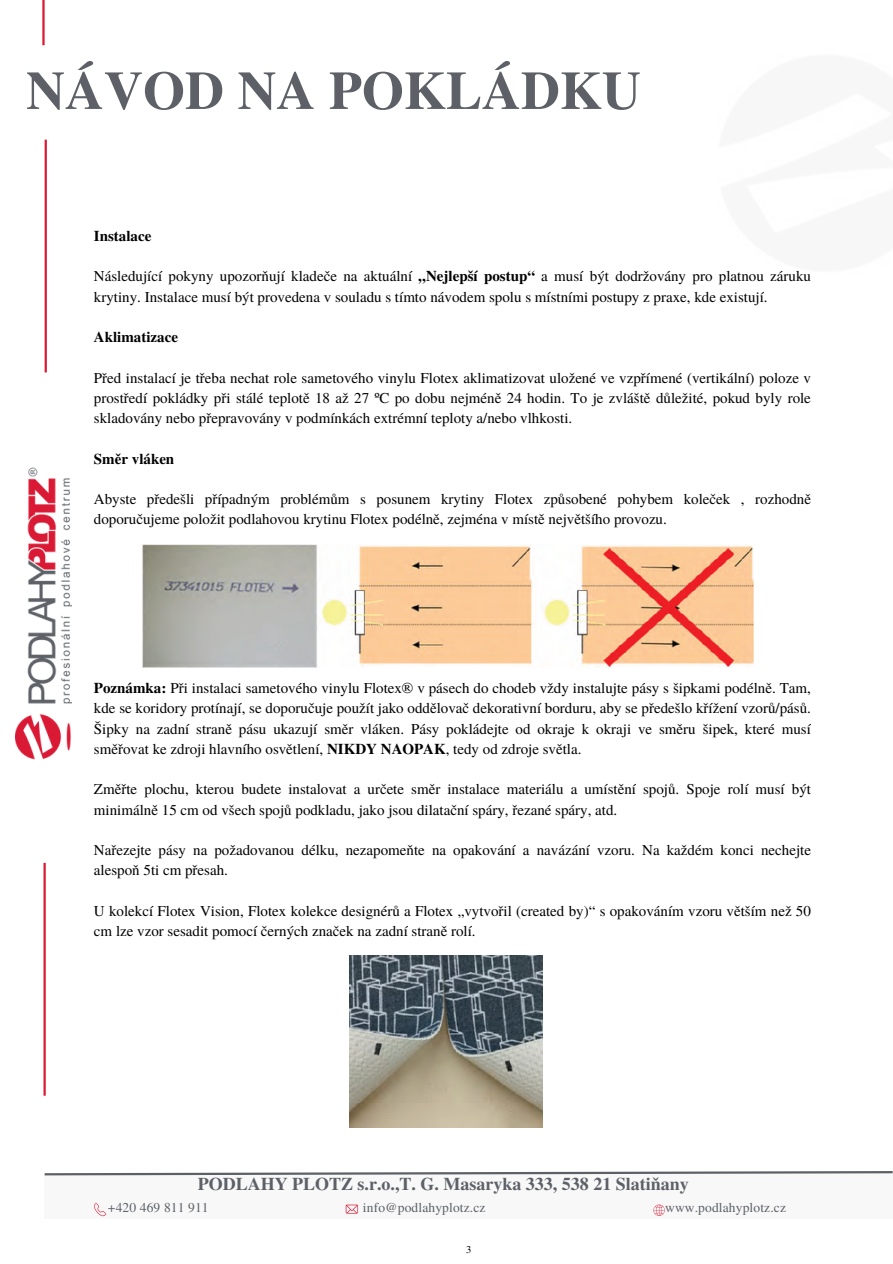
<style>
.page{position:relative;width:893px;height:1264px;background:#fff}
.page>*{position:absolute;margin:0;border:0;box-sizing:border-box;transform-origin:0 0}
.t1{font:700 54px "Te X Gyre Termes";color:#5d6167}
.t2{font:700 18px "Te X Gyre Termes";color:#5d6167}
.t3{font:15px/20.2px "Te X Gyre Termes";color:#000}
.t4{font:700 15px "Te X Gyre Termes";color:#000}
.t5{font:13.5px "Te X Gyre Termes";letter-spacing:.01em;color:#5d6167}
.t6{font:10.5px "Te X Gyre Termes";color:#000}
.s1{font-weight:700}
</style>
<div class="page">
<hr style="left:45px;top:140px;width:2px;height:232px;background:#da1a34">
<img style="left:16px;top:467px;width:56px;height:293px">
<div style="left:45px;top:1173px;width:847px;height:45px;background:#f8f8f8"></div>
<svg style="left:44px;top:1171px;width:848px;height:5px"></svg>
<svg style="left:345px;top:1204px;width:13px;height:9px"></svg>
<svg style="left:653px;top:1204px;width:11px;height:11px"></svg>
<svg style="left:94px;top:1203px;width:12px;height:13px"></svg>
<hr style="left:43px;top:862px;width:3px;height:233px;background:#da1a34">
<hr style="left:42px;top:0;width:3px;height:45px;background:#da1a34">
<img style="left:142px;top:544px;width:611px;height:123px">
<img style="left:349px;top:955px;width:194px;height:172px">
<p class="t1" style="left:26px;top:49px;width:616px">NÁVOD NA POKLÁDKU</p>
<p class="t4" style="left:94px;top:224px;width:59px">Instalace</p>
<p class="t3" style="left:94px;top:265px;width:718px">Následující pokyny upozorňují kladeče na aktuální <span class="s1">„Nejlepší postup“</span> a musí být dodržovány pro platnou záruku krytiny. Instalace musí být provedena v souladu s tímto návodem spolu s místními postupy z praxe, kde existují.</p>
<p class="t4" style="left:94px;top:325px;width:86px">Aklimatizace</p>
<p class="t3" style="left:94px;top:366px;width:718px;text-align:justify">Před instalací je třeba nechat role sametového vinylu Flotex aklimatizovat uložené ve vzpřímené (vertikální) poloze v prostředí pokládky při stálé teplotě 18 až 27 ºC po dobu nejméně 24 hodin. To je zvláště důležité, pokud byly role skladovány nebo přepravovány v podmínkách extrémní teploty a/nebo vlhkosti.</p>
<p class="t4" style="left:94px;top:447px;width:82px">Směr vláken</p>
<p class="t3" style="left:94px;top:488px;width:718px">Abyste předešli případným problémům s posunem krytiny Flotex způsobené pohybem koleček , rozhodně doporučujeme položit podlahovou krytinu Flotex podélně, zejména v místě největšího provozu.</p>
<p class="t3" style="left:94px;top:677px;width:718px;text-align:justify"><span class="s1">Poznámka:</span> Při instalaci sametového vinylu Flotex® v pásech do chodeb vždy instalujte pásy s šipkami podélně. Tam, kde se koridory protínají, se doporučuje použít jako oddělovač dekorativní borduru, aby se předešlo křížení vzorů/pásů.<br>Šipky na zadní straně pásu ukazují směr vláken. Pásy pokládejte od okraje k okraji ve směru šipek, které musí směřovat ke zdroji hlavního osvětlení, <span class="s1">NIKDY NAOPAK</span>, tedy od zdroje světla.</p>
<p class="t3" style="left:94px;top:778px;width:718px">Změřte plochu, kterou budete instalovat a určete směr instalace materiálu a umístění spojů. Spoje rolí musí být minimálně 15 cm od všech spojů podkladu, jako jsou dilatační spáry, řezané spáry, atd.</p>
<p class="t3" style="left:94px;top:839px;width:718px">Nařezejte pásy na požadovanou délku, nezapomeňte na opakování a navázání vzoru. Na každém konci nechejte alespoň 5ti cm přesah.</p>
<p class="t3" style="left:94px;top:899px;width:718px">U kolekcí Flotex Vision, Flotex kolekce designérů a Flotex „vytvořil (created by)“ s opakováním vzoru větším než 50 cm lze vzor sesadit pomocí černých značek na zadní straně rolí.</p>
<p class="t2" style="left:198px;top:1170px;width:492px">PODLAHY PLOTZ s.r.o.,T. G. Masaryka 333, 538 21 Slatiňany</p>
<p class="t5" style="left:108px;top:1197px;width:102px">+420 469 811 911</p>
<p class="t5" style="left:363px;top:1197px;width:124px">info@podlahyplotz.cz</p>
<p class="t5" style="left:665px;top:1197px;width:122px">www.podlahyplotz.cz</p>
<p class="t6" style="left:466px;top:1241px;width:7px">3</p>
</div>
